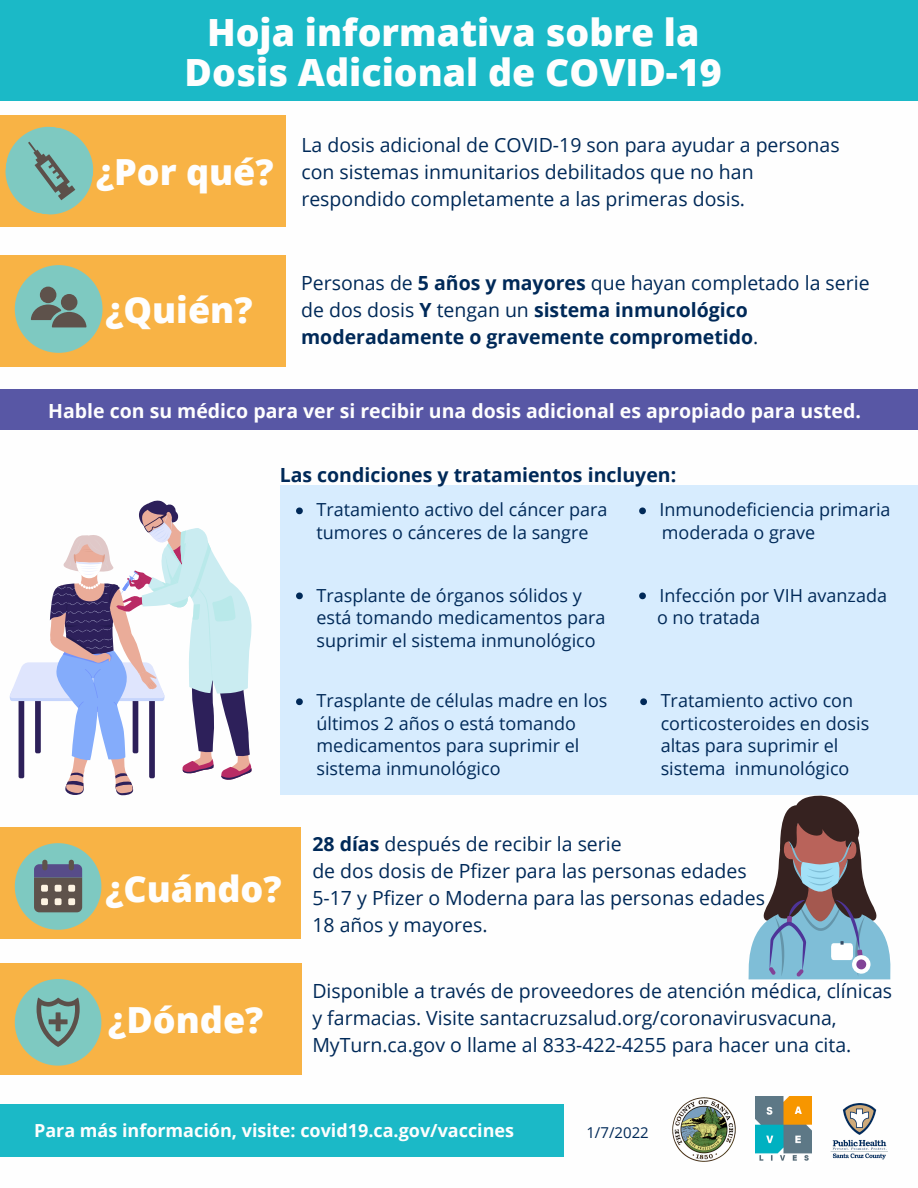
<style>
.page{position:relative;width:918px;height:1188px;background:#fff}
.page>*{position:absolute;margin:0;border:0;box-sizing:border-box;transform-origin:0 0}
.t1{font:800 37.5px "Open Sans";color:#fefefe}
.t2{font:800 36px "Open Sans";color:#fefefe}
.t3{font:19.5px "Open Sans";color:#002958}
.t4{font:700 19.5px/27px "Open Sans";color:#002958}
.t5{font:700 19.5px "Open Sans";color:#fefefe}
.t6{font:18px/22.5px "Open Sans";color:#002958}
.t7{font:700 18px "Open Sans";color:#fefefe}
.t8{font:15px "Open Sans";color:#002958}
.s1{font-weight:400}
.s2{font-weight:700}
</style>
<div class="page">
<div style="left:0;top:0;width:918px;height:100px;background:#1bb9c7"></div>
<div style="left:0;top:115px;width:286px;height:112px;background:#f8b345"></div>
<img style="left:830px;top:1103px;width:58px;height:57px">
<img style="left:756px;top:1096px;width:56px;height:65px">
<img style="left:672px;top:1097px;width:64px;height:65px">
<div style="left:0;top:1105px;width:564px;height:52px;background:#1bb9c7"></div>
<div style="left:280px;top:485px;width:638px;height:310px;background:#d7ecfe"></div>
<div style="left:0;top:390px;width:918px;height:40px;background:#5857a5"></div>
<div style="left:0;top:255px;width:286px;height:111px;background:#f8b345"></div>
<div style="left:15px;top:265px;width:88px;height:88px;background:#7ec9c1;border-radius:50%"></div>
<div style="left:61px;top:294px;width:16px;height:17px;background:#5e524b;border-radius:50%"></div>
<div style="left:40px;top:287px;width:16px;height:16px;background:#5e524b;border-radius:50%"></div>
<svg style="left:31px;top:305px;width:55px;height:22px"></svg>
<div style="left:0;top:827px;width:301px;height:111px;background:#f8b345"></div>
<svg style="left:15px;top:843px;width:86px;height:87px"></svg>
<div style="left:0;top:963px;width:301px;height:112px;background:#f8b345"></div>
<svg style="left:9px;top:500px;width:243px;height:295px"></svg>
<svg style="left:5px;top:126px;width:89px;height:89px"></svg>
<svg style="left:748px;top:795px;width:143px;height:184px"></svg>
<svg style="left:15px;top:979px;width:86px;height:87px"></svg>
<svg style="left:640px;top:698px;width:7px;height:7px"></svg>
<svg style="left:296px;top:507px;width:7px;height:7px"></svg>
<svg style="left:296px;top:593px;width:7px;height:6px"></svg>
<svg style="left:296px;top:698px;width:7px;height:7px"></svg>
<svg style="left:639px;top:507px;width:7px;height:7px"></svg>
<svg style="left:639px;top:593px;width:7px;height:6px"></svg>
<p class="t1" style="left:207px;top:6px;width:494px">Hoja informativa sobre la</p>
<p class="t1" style="left:185px;top:46px;width:539px">Dosis Adicional de COVID-19</p>
<p class="t2" style="left:96px;top:146px;width:179px">¿Por qué?</p>
<p class="t2" style="left:105px;top:285px;width:149px">¿Quién?</p>
<p class="t3" style="left:301px;top:131px;width:540px">La dosis adicional de COVID-19 son para ayudar a personas</p>
<p class="t3" style="left:301px;top:158px;width:454px">con sistemas inmunitarios debilitados que no han</p>
<p class="t3" style="left:301px;top:185px;width:445px">respondido completamente a las primeras dosis.</p>
<p class="t4" style="left:301px;top:269px;width:570px"><span class="s1">Personas de</span> 5 años y mayores <span class="s1">que hayan completado la serie de dos dosis</span> Y <span class="s1">tengan un</span> sistema inmunológico moderadamente o gravemente comprometido<span class="s1">.</span></p>
<p class="t5" style="left:48px;top:397px;width:814px">Hable con su médico para ver si recibir una dosis adicional es apropiado para usted.</p>
<p class="t4" style="left:280px;top:461px;width:398px">Las condiciones y tratamientos incluyen:</p>
<p class="t6" style="left:317px;top:498px;width:292px">Tratamiento activo del cáncer para tumores o cánceres de la sangre</p>
<p class="t6" style="left:660px;top:498px;width:232px">Inmunodeficiencia primaria</p>
<p class="t6" style="left:662px;top:521px;width:155px">moderada o grave</p>
<p class="t2" style="left:105px;top:864px;width:178px">¿Cuándo?</p>
<p class="t2" style="left:108px;top:994px;width:157px">¿Dónde?</p>
<p class="t6" style="left:317px;top:583px;width:290px">Trasplante de órganos sólidos y está tomando medicamentos para suprimir el sistema inmunológico</p>
<p class="t6" style="left:317px;top:689px;width:293px">Trasplante de células madre en los últimos 2 años o está tomando medicamentos para suprimir el sistema inmunológico</p>
<p class="t6" style="left:660px;top:583px;width:229px">Infección por VIH avanzada</p>
<p class="t6" style="left:657px;top:606px;width:105px">o no tratada</p>
<p class="t6" style="left:661px;top:689px;width:210px">Tratamiento activo con corticosteroides en dosis altas para suprimir el sistema inmunológico</p>
<p class="t3" style="left:312px;top:830px;width:311px"><span class="s2">28 días</span> después de recibir la serie</p>
<p class="t3" style="left:312px;top:857px;width:436px">de dos dosis de Pfizer para las personas edades</p>
<p class="t3" style="left:312px;top:884px;width:454px">5-17 y Pfizer o Moderna para las personas edades</p>
<p class="t3" style="left:312px;top:911px;width:177px">18 años y mayores.</p>
<p class="t3" style="left:312px;top:978px;width:581px">Disponible a través de proveedores de atención médica, clínicas</p>
<p class="t3" style="left:312px;top:1005px;width:526px">y farmacias. Visite santacruzsalud.org/coronavirusvacuna,</p>
<p class="t3" style="left:312px;top:1032px;width:541px">MyTurn.ca.gov o llame al 833-422-4255 para hacer una cita.</p>
<p class="t7" style="left:34px;top:1118px;width:482px">Para más información, visite: covid19.ca.gov/vaccines</p>
<p class="t8" style="left:586px;top:1122px;width:64px">1/7/2022</p>
</div>
